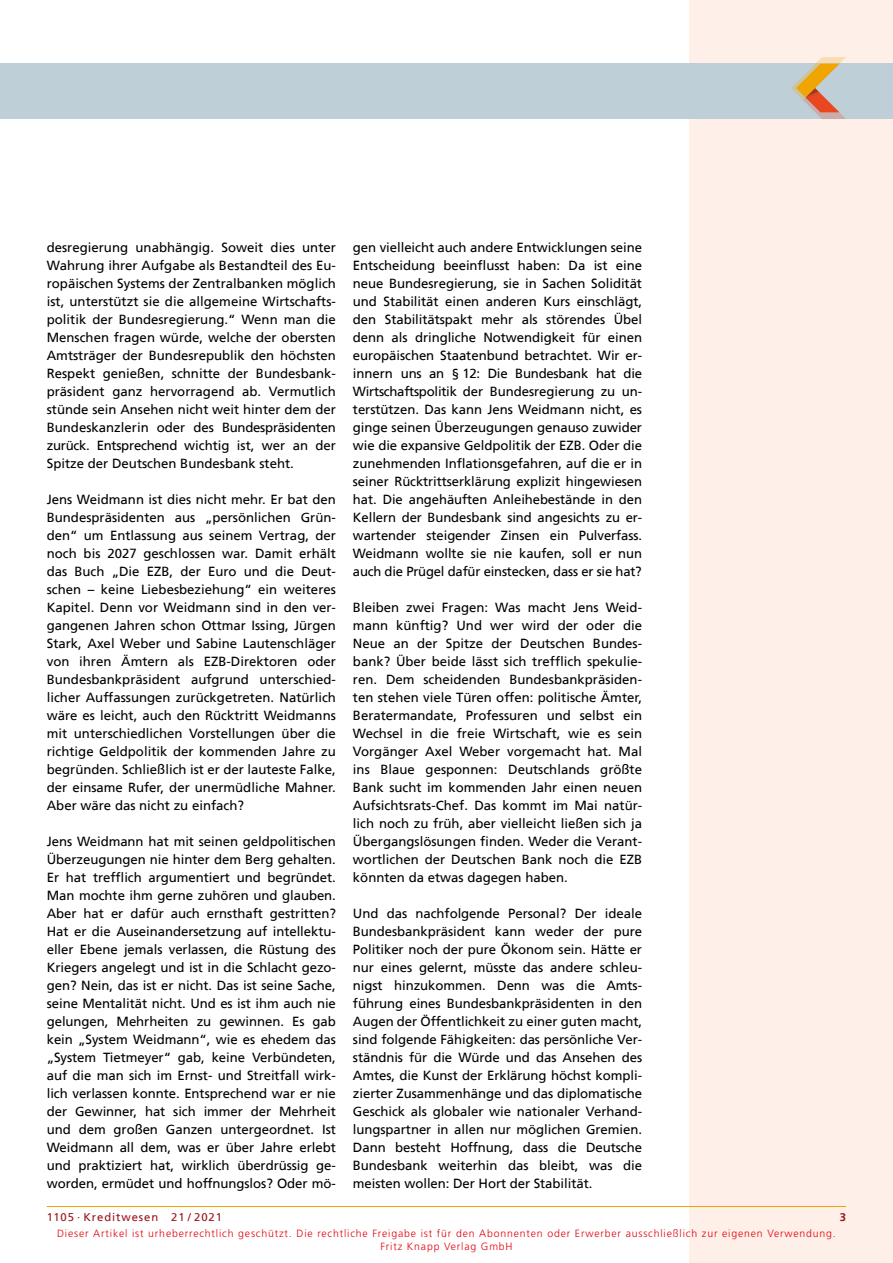
<style>
.page{position:relative;width:893px;height:1263px;background:#fff}
.page>*{position:absolute;margin:0;border:0;box-sizing:border-box;transform-origin:0 0}
.t1{font:13.2px/18px "Frutiger";letter-spacing:-.005em;color:#000;text-align:justify}
.t2{font:11.25px "Frutiger";letter-spacing:.08em;color:#9a131a}
.t3{font:700 11.25px "Frutiger";color:#9a131a}
.t4{font:300 10.5px/13.5px "Frutiger";letter-spacing:.08em;color:#e3000b;text-align:center}
</style>
<div class="page">
<div style="left:689px;top:0;width:204px;height:1263px;background:#feefe8"></div>
<div style="left:0;top:64px;width:893px;height:55px;background:#bfcfd8"></div>
<svg style="left:791px;top:57px;width:55px;height:62px"></svg>
<hr style="left:47px;top:1206px;width:799px;height:1px;background:#f0a300">
<p class="t1" style="left:353px;top:239px;width:291px">gen vielleicht auch andere Entwicklungen seine Entscheidung beeinflusst haben: Da ist eine neue Bundesregierung, sie in Sachen Solidität und Stabilität einen anderen Kurs einschlägt, den Stabilitätspakt mehr als störendes Übel denn als dringliche Notwendigkeit für einen europäischen Staatenbund betrachtet. Wir er&shy;innern uns an § 12: Die Bundesbank hat die Wirtschaftspolitik der Bundesregierung zu un&shy;terstützen. Das kann Jens Weidmann nicht, es ginge seinen Überzeugungen genauso zuwider wie die expansive Geldpolitik der EZB. Oder die zunehmenden Inflationsgefahren, auf die er in seiner Rücktrittserklärung explizit hingewiesen hat. Die angehäuften Anleihebestände in den Kellern der Bundesbank sind angesichts zu er&shy;wartender steigender Zinsen ein Pulverfass.<br>Weidmann wollte sie nie kaufen, soll er nun auch die Prügel dafür einstecken, dass er sie hat?</p>
<p class="t1" style="left:353px;top:599px;width:291px">Bleiben zwei Fragen: Was macht Jens Weid&shy;mann künftig? Und wer wird der oder die Neue an der Spitze der Deutschen Bundes&shy;bank? Über beide lässt sich trefflich spekulie&shy;ren. Dem scheidenden Bundesbankpräsiden&shy;ten stehen viele Türen offen: politische Ämter, Beratermandate, Professuren und selbst ein Wechsel in die freie Wirtschaft, wie es sein Vorgänger Axel Weber vorgemacht hat. Mal ins Blaue gesponnen: Deutschlands größte Bank sucht im kommenden Jahr einen neuen Aufsichtsrats-Chef. Das kommt im Mai natür&shy;lich noch zu früh, aber vielleicht ließen sich ja Übergangslösungen finden. Weder die Verant&shy;wortlichen der Deutschen Bank noch die EZB könnten da etwas dagegen haben.</p>
<p class="t1" style="left:353px;top:905px;width:291px">Und das nachfolgende Personal? Der ideale Bundesbankpräsident kann weder der pure Politiker noch der pure Ökonom sein. Hätte er nur eines gelernt, müsste das andere schleu&shy;nigst hinzukommen. Denn was die Amts&shy;führung eines Bundesbankpräsidenten in den Augen der Öffentlichkeit zu einer guten macht, sind folgende Fähigkeiten: das persönliche Ver&shy;ständnis für die Würde und das Ansehen des Amtes, die Kunst der Erklärung höchst kompli&shy;zierter Zusammenhänge und das diplomatische Geschick als globaler wie nationaler Verhand&shy;lungspartner in allen nur möglichen Gremien.<br>Dann besteht Hoffnung, dass die Deutsche Bundesbank weiterhin das bleibt, was die meisten wollen: Der Hort der Stabilität.</p>
<p class="t1" style="left:47px;top:239px;width:291px">desregierung unabhängig. Soweit dies unter Wahrung ihrer Aufgabe als Bestandteil des Eu&shy;ropäischen Systems der Zentralbanken möglich ist, unterstützt sie die allgemeine Wirtschafts&shy;politik der Bundesregierung.“ Wenn man die Menschen fragen würde, welche der obersten Amtsträger der Bundesrepublik den höchsten Respekt genießen, schnitte der Bundesbank&shy;präsident ganz hervorragend ab. Vermutlich stünde sein Ansehen nicht weit hinter dem der Bundeskanzlerin oder des Bundespräsidenten zurück. Entsprechend wichtig ist, wer an der Spitze der Deutschen Bundesbank steht.</p>
<p class="t1" style="left:47px;top:491px;width:291px">Jens Weidmann ist dies nicht mehr. Er bat den Bundespräsidenten aus „persönlichen Grün&shy;den“ um Entlassung aus seinem Vertrag, der noch bis 2027 geschlossen war. Damit erhält das Buch „Die EZB, der Euro und die Deut&shy;schen – keine Liebesbeziehung“ ein weiteres Kapitel. Denn vor Weidmann sind in den ver&shy;gangenen Jahren schon Ottmar Issing, Jürgen Stark, Axel Weber und Sabine Lautenschläger von ihren Ämtern als EZB-Direktoren oder Bundesbankpräsident aufgrund unterschied&shy;licher Auffassungen zurückgetreten. Natürlich wäre es leicht, auch den Rücktritt Weidmanns mit unterschiedlichen Vorstellungen über die richtige Geldpolitik der kommenden Jahre zu begründen. Schließlich ist er der lauteste Falke, der einsame Rufer, der unermüdliche Mahner.<br>Aber wäre das nicht zu einfach?</p>
<p class="t1" style="left:47px;top:833px;width:291px">Jens Weidmann hat mit seinen geldpolitischen Überzeugungen nie hinter dem Berg gehalten.<br>Er hat trefflich argumentiert und begründet.<br>Man mochte ihm gerne zuhören und glauben.<br>Aber hat er dafür auch ernsthaft gestritten?<br>Hat er die Auseinandersetzung auf intellektu&shy;eller Ebene jemals verlassen, die Rüstung des Kriegers angelegt und ist in die Schlacht gezo&shy;gen? Nein, das ist er nicht. Das ist seine Sache, seine Mentalität nicht. Und es ist ihm auch nie gelungen, Mehrheiten zu gewinnen. Es gab kein „System Weidmann“, wie es ehedem das „System Tietmeyer“ gab, keine Verbündeten, auf die man sich im Ernst- und Streitfall wirk&shy;lich verlassen konnte. Entsprechend war er nie der Gewinner, hat sich immer der Mehrheit und dem großen Ganzen untergeordnet. Ist Weidmann all dem, was er über Jahre erlebt und praktiziert hat, wirklich überdrüssig ge&shy;worden, ermüdet und hoffnungslos? Oder mö-</p>
<p class="t4" style="left:57px;top:1226px;width:780px">Dieser Artikel ist urheberrechtlich geschützt. Die rechtliche Freigabe ist für den Abonnenten oder Erwerber ausschließlich zur eigenen Verwendung.<br>Fritz Knapp Verlag GmbH</p>
<p class="t2" style="left:47px;top:1211px;width:177px">1105 · Kreditwesen 21 / 2021</p>
<p class="t3" style="left:840px;top:1211px;width:8px">3</p>
</div>
